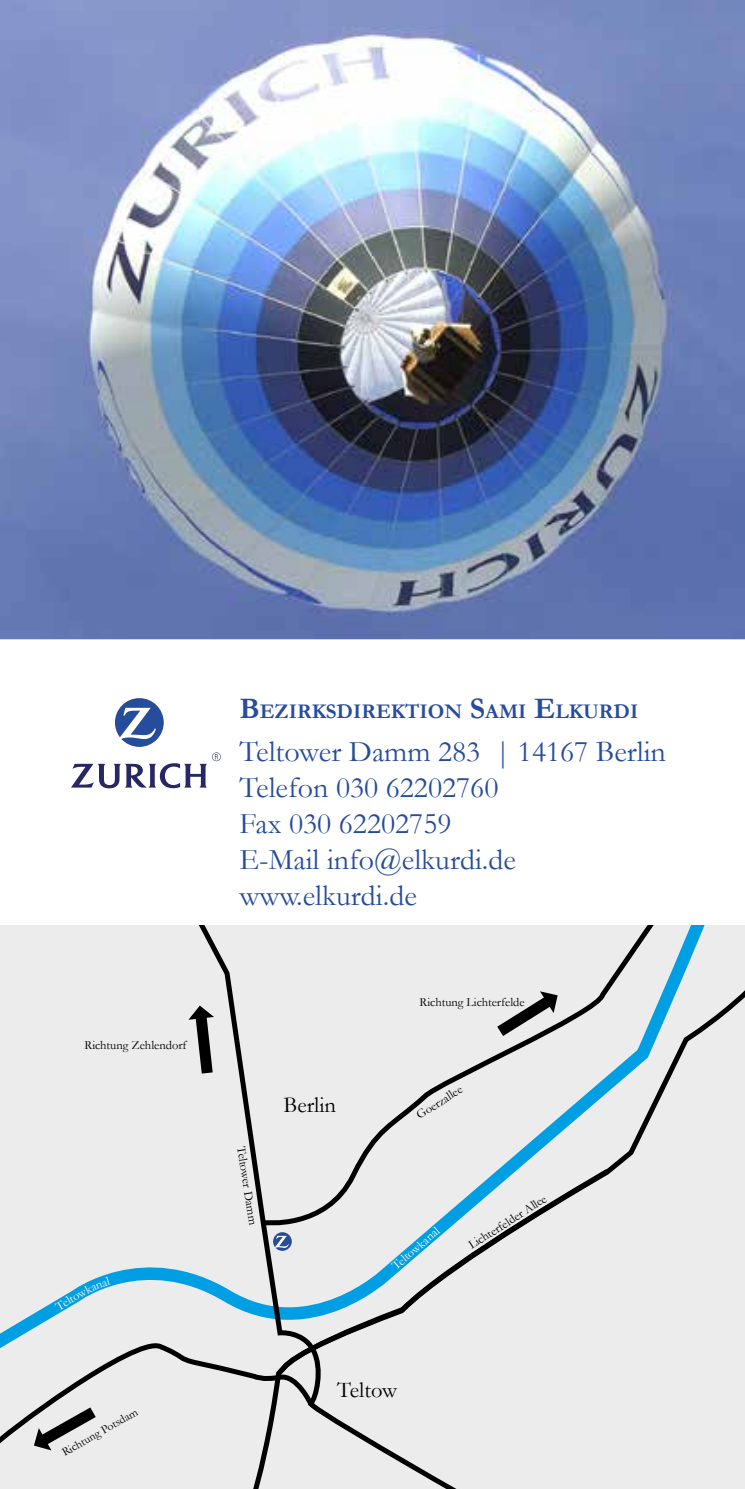
<style>
.page{position:relative;width:745px;height:1489px;background:#fff}
.page>*{position:absolute;margin:0;border:0;box-sizing:border-box;transform-origin:0 0}
.t1{font:30px/36px "Garamond";color:#264c9c}
.t2{font:22.5px "Garamond";color:#000}
.t3{font:700 21px "Garamond";color:#264c9c}
.t4{font:12.5px "Garamond";color:#000}
.t5{font:12.5px "Garamond";color:#fff}
.t6{font:12px "Garamond";color:#000}
.s1{font-size:30px}
</style>
<div class="page">
<img style="left:0;top:0;width:744px;height:640px">
<svg style="left:115px;top:698px;width:49px;height:48px"></svg>
<svg style="left:71px;top:752px;width:150px;height:36px"></svg>
<div style="left:0;top:925px;width:164px;height:404px;background:#ececed"></div>
<div style="left:164px;top:925px;width:63px;height:404px;background:#ececed"></div>
<div style="left:227px;top:925px;width:517px;height:563px;background:#ececed"></div>
<svg style="left:0;top:1329px;width:316px;height:159px;background:#dcddde"></svg>
<svg style="left:259px;top:925px;width:480px;height:305px;background:#dbe1e5"></svg>
<svg style="left:273px;top:1231px;width:18px;height:19px"></svg>
<svg style="left:34px;top:1407px;width:62px;height:43px;background:#a2a2a3"></svg>
<svg style="left:188px;top:1005px;width:26px;height:68px;background:#858585"></svg>
<svg style="left:497px;top:991px;width:60px;height:44px;background:#9f9f9f"></svg>
<svg style="left:73px;top:1276px;width:37px;height:24px"></svg>
<p class="t4" style="left:84px;top:1036px;width:104px">Richtung Zehlendorf</p>
<p class="t5" style="left:52px;top:1299px;width:20px;rotate:-31deg">Telt</p>
<p class="t6" style="left:59px;top:1445px;width:87px;rotate:-30deg">Richtung Potsdam</p>
<p class="t3" style="left:239px;top:697px;width:331px"><span class="s1">B</span>EZIRKSDIREKTION <span class="s1">S</span>AMI <span class="s1">E</span>LKU</p>
<p class="t3" style="left:598px;top:697px;width:41px">RDI</p>
<p class="t1" style="left:239px;top:732px;width:428px">Teltower Damm 283 | 14167 Berlin<br>Telefon 030 62202760<br>Fax 030 62202759<br>E-Mail info@elkurdi.de www.elkurdi.de</p>
<p class="t4" style="left:249px;top:1144px;width:81px;rotate:81deg">Teltower Damm</p>
<p class="t2" style="left:283px;top:1089px;width:54px">Berlin</p>
<p class="t4" style="left:419px;top:993px;width:106px">Richtung Lichterfelde</p>
<p class="t4" style="left:412px;top:1108px;width:53px;rotate:-33deg">Goerzallee</p>
<p class="t5" style="left:388px;top:1260px;width:60px;rotate:-41deg">Teltowkanal</p>
<p class="t4" style="left:465px;top:1238px;width:91px;rotate:-33deg">Lichterfelder Allee</p>
<p class="t2" style="left:337px;top:1374px;width:61px">Teltow</p>
</div>
